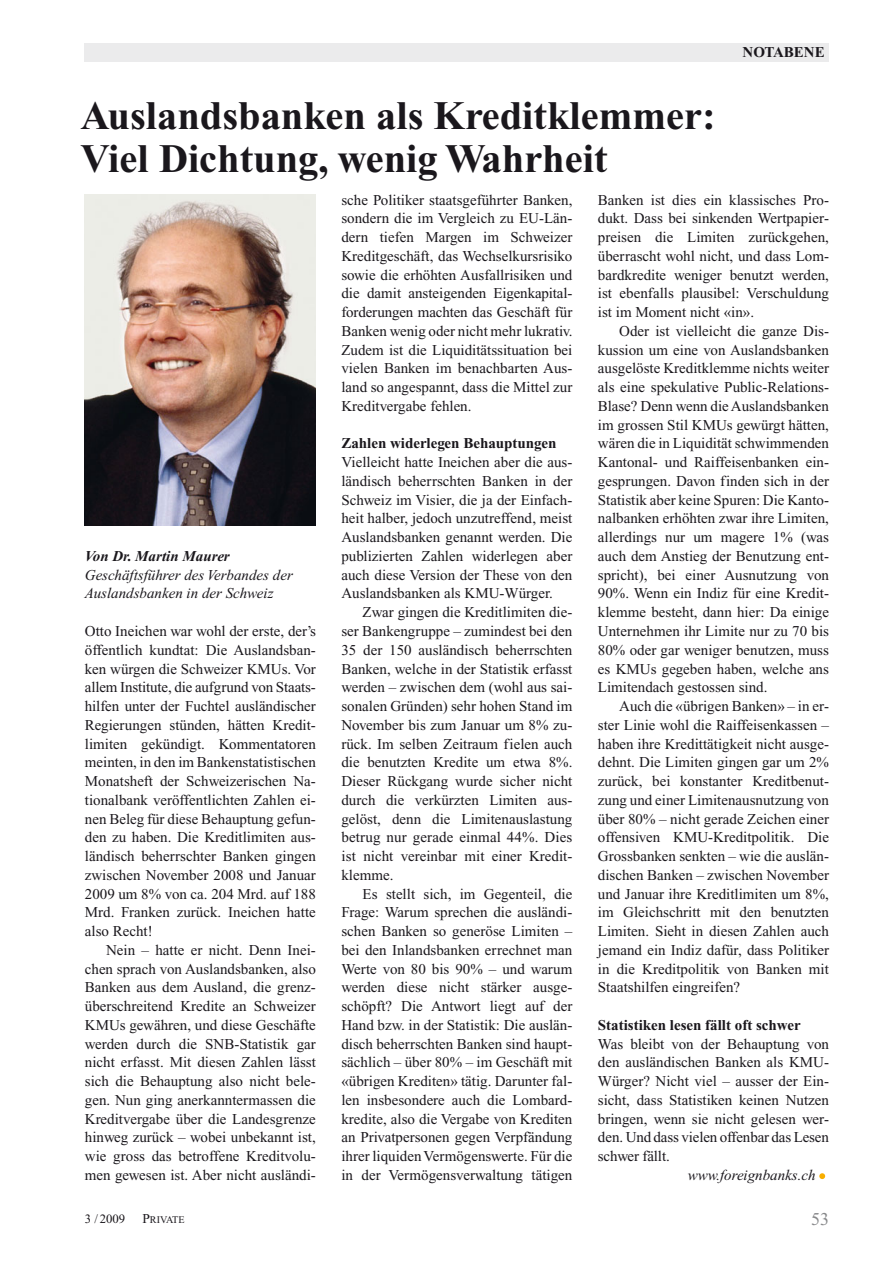
<style>
.page{position:relative;width:893px;height:1263px;background:#fff}
.page>*{position:absolute;margin:0;border:0;box-sizing:border-box;transform-origin:0 0}
.t1{font:54px "Times";color:#f8ae00}
.t2{font:700 40.5px/43.5px "Times";color:#1a171c}
.t3{font:18px "Times";color:#87888a}
.t4{font:15px/18.8px "Times";color:#1a171c;text-align:justify}
.t5{font:italic 15px/18.8px "Times";color:#1a171c}
.t6{font:700 15px "Times";color:#1a171c}
.t7{font:italic 700 15px "Times New Roman";color:#1a171c}
.t8{font:12.75px "Times";color:#1a171c}
.t9{font:10.2px "Times";color:#1a171c}
.s1{font-size:13.5px}
</style>
<div class="page">
<div style="left:85px;top:43px;width:744px;height:18px;background:#ebebec"></div>
<img style="left:85px;top:195px;width:231px;height:331px">
<h2 class="t2" style="left:80px;top:98px;width:637px">Auslandsbanken als Kreditklemmer:<br>Viel Dichtung, wenig Wahrheit</h2>
<p class="t6" style="left:742px;top:47px;width:84px">NOTABENEX</p>
<p class="t7" style="left:85px;top:551px;width:146px">Von Dr. Martin Maurer</p>
<p class="t5" style="left:85px;top:567px;width:210px">Geschäftsführer des Verbandes der<br>Auslandsbanken in der Schweiz</p>
<p class="t4" style="left:85px;top:623px;width:233px">Otto Ineichen war wohl der erste, der’s öffentlich kundtat: Die Auslandsban&shy;ken würgen die Schweizer KMUs. Vor allem Institute, die aufgrund von Staats&shy;hilfen unter der Fuchtel ausländischer Regierungen stünden, hätten Kredit&shy;limiten gekündigt. Kommentatoren meinten, in den im Bankenstatistischen Monatsheft der Schweizerischen Na&shy;tionalbank veröffentlichten Zahlen ei&shy;nen Beleg für diese Behauptung gefun&shy;den zu haben. Die Kreditlimiten aus&shy;ländisch beherrschter Banken gingen zwischen November 2008 und Januar 2009 um 8% von ca. 204 Mrd. auf 188<br>Mrd. Franken zurück. Ineichen hatte also Recht!</p>
<p class="t4" style="left:85px;top:942px;width:233px;text-indent:21px">Nein – hatte er nicht. Denn Inei&shy;chen sprach von Auslandsbanken, also Banken aus dem Ausland, die grenz&shy;überschreitend Kredite an Schweizer KMUs gewähren, und diese Geschäfte werden durch die SNB-Statistik gar nicht erfasst. Mit diesen Zahlen lässt sich die Behauptung also nicht bele&shy;gen. Nun ging anerkanntermassen die Kreditvergabe über die Landesgrenze hinweg zurück – wobei unbekannt ist, wie gross das betroffene Kreditvolu&shy;men gewesen ist. Aber nicht ausländi-</p>
<p class="t4" style="left:341px;top:192px;width:233px">sche Politiker staatsgeführter Banken, sondern die im Vergleich zu EU-Län&shy;dern tiefen Margen im Schweizer Kreditgeschäft, das Wechselkursrisiko sowie die erhöhten Ausfallrisiken und die damit ansteigenden Eigenkapital&shy;forderungen machten das Geschäft für Banken wenig oder nicht mehr lukrativ.<br>Zudem ist die Liquiditätssituation bei vielen Banken im benachbarten Aus&shy;land so angespannt, dass die Mittel zur Kreditvergabe fehlen.</p>
<p class="t6" style="left:341px;top:438px;width:216px">Zahlen widerlegen Behauptungen</p>
<p class="t4" style="left:341px;top:454px;width:233px">Vielleicht hatte Ineichen aber die aus&shy;ländisch beherrschten Banken in der Schweiz im Visier, die ja der Einfach&shy;heit halber, jedoch unzutreffend, meist Auslandsbanken genannt werden. Die publizierten Zahlen widerlegen aber auch diese Version der These von den Auslandsbanken als KMU-Würger.</p>
<p class="t4" style="left:341px;top:604px;width:233px;text-indent:21px">Zwar gingen die Kreditlimiten die&shy;ser Bankengruppe – zumindest bei den 35 der 150 ausländisch beherrschten Banken, welche in der Statistik erfasst werden – zwischen dem (wohl aus sai&shy;sonalen Gründen) sehr hohen Stand im November bis zum Januar um 8% zu&shy;rück. Im selben Zeitraum fielen auch die benutzten Kredite um etwa 8%.<br>Dieser Rückgang wurde sicher nicht durch die verkürzten Limiten aus&shy;gelöst, denn die Limitenauslastung betrug nur gerade einmal 44%. Dies ist nicht vereinbar mit einer Kredit&shy;klemme.</p>
<p class="t4" style="left:341px;top:885px;width:233px;text-indent:21px">Es stellt sich, im Gegenteil, die Frage: Warum sprechen die ausländi&shy;schen Banken so generöse Limiten – bei den Inlandsbanken errechnet man Werte von 80 bis 90% – und warum werden diese nicht stärker ausge&shy;schöpft? Die Antwort liegt auf der Hand bzw. in der Statistik: Die auslän&shy;disch beherrschten Banken sind haupt&shy;sächlich – über 80% – im Geschäft mit «übrigen Krediten» tätig. Darunter fal&shy;len insbesondere auch die Lombard&shy;kredite, also die Vergabe von Krediten an Privatpersonen gegen Verpfändung ihrer liquiden Vermögenswerte. Für die in der Vermögensverwaltung tätigen</p>
<p class="t4" style="left:598px;top:192px;width:233px">Banken ist dies ein klassisches Pro&shy;dukt. Dass bei sinkenden Wertpapier&shy;preisen die Limiten zurückgehen, überrascht wohl nicht, und dass Lom&shy;bardkredite weniger benutzt werden, ist ebenfalls plausibel: Verschuldung ist im Moment nicht «in».</p>
<p class="t4" style="left:598px;top:323px;width:233px;text-indent:21px">Oder ist vielleicht die ganze Dis&shy;kussion um eine von Auslandsbanken ausgelöste Kreditklemme nichts weiter als eine spekulative Public-Relations-Blase? Denn wenn die Auslandsbanken im grossen Stil KMUs gewürgt hätten, wären die in Liquidität schwimmenden Kantonal- und Raiffeisenbanken ein&shy;gesprungen. Davon finden sich in der Statistik aber keine Spuren: Die Kanto&shy;nalbanken erhöhten zwar ihre Limiten, allerdings nur um magere 1% (was auch dem Anstieg der Benutzung ent&shy;spricht), bei einer Ausnutzung von 90%. Wenn ein Indiz für eine Kredit&shy;klemme besteht, dann hier: Da einige Unternehmen ihr Limite nur zu 70 bis 80% oder gar weniger benutzen, muss es KMUs gegeben haben, welche ans Limitendach gestossen sind.</p>
<p class="t4" style="left:598px;top:698px;width:233px;text-indent:21px">Auch die «übrigen Banken» – in er&shy;ster Linie wohl die Raiffeisenkassen – haben ihre Kredittätigkeit nicht ausge&shy;dehnt. Die Limiten gingen gar um 2% zurück, bei konstanter Kreditbenut&shy;zung und einer Limitenausnutzung von über 80% – nicht gerade Zeichen einer offensiven KMU-Kreditpolitik. Die Grossbanken senkten – wie die auslän&shy;dischen Banken – zwischen November und Januar ihre Kreditlimiten um 8%, im Gleichschritt mit den benutzten Limiten. Sieht in diesen Zahlen auch jemand ein Indiz dafür, dass Politiker in die Kreditpolitik von Banken mit Staatshilfen eingreifen?</p>
<p class="t6" style="left:598px;top:1020px;width:204px">Statistiken lesen fällt oft schwer</p>
<p class="t4" style="left:598px;top:1035px;width:233px">Was bleibt von der Behauptung von den ausländischen Banken als KMU-Würger? Nicht viel – ausser der Ein&shy;sicht, dass Statistiken keinen Nutzen bringen, wenn sie nicht gelesen wer&shy;den. Und dass vielen offenbar das Lesen schwer fällt.</p>
<p class="t5" style="left:688px;top:1167px;width:129px">www.foreignbanks.ch</p>
<h1 class="t1" style="left:815px;top:1141px;width:15px">.</h1>
<p class="t8" style="left:85px;top:1214px;width:42px">3 / 2009</p>
<p class="t9" style="left:142px;top:1216px;width:44px"><span class="s1">P</span>RIVATE</p>
<p class="t3" style="left:811px;top:1212px;width:19px">53</p>
</div>
